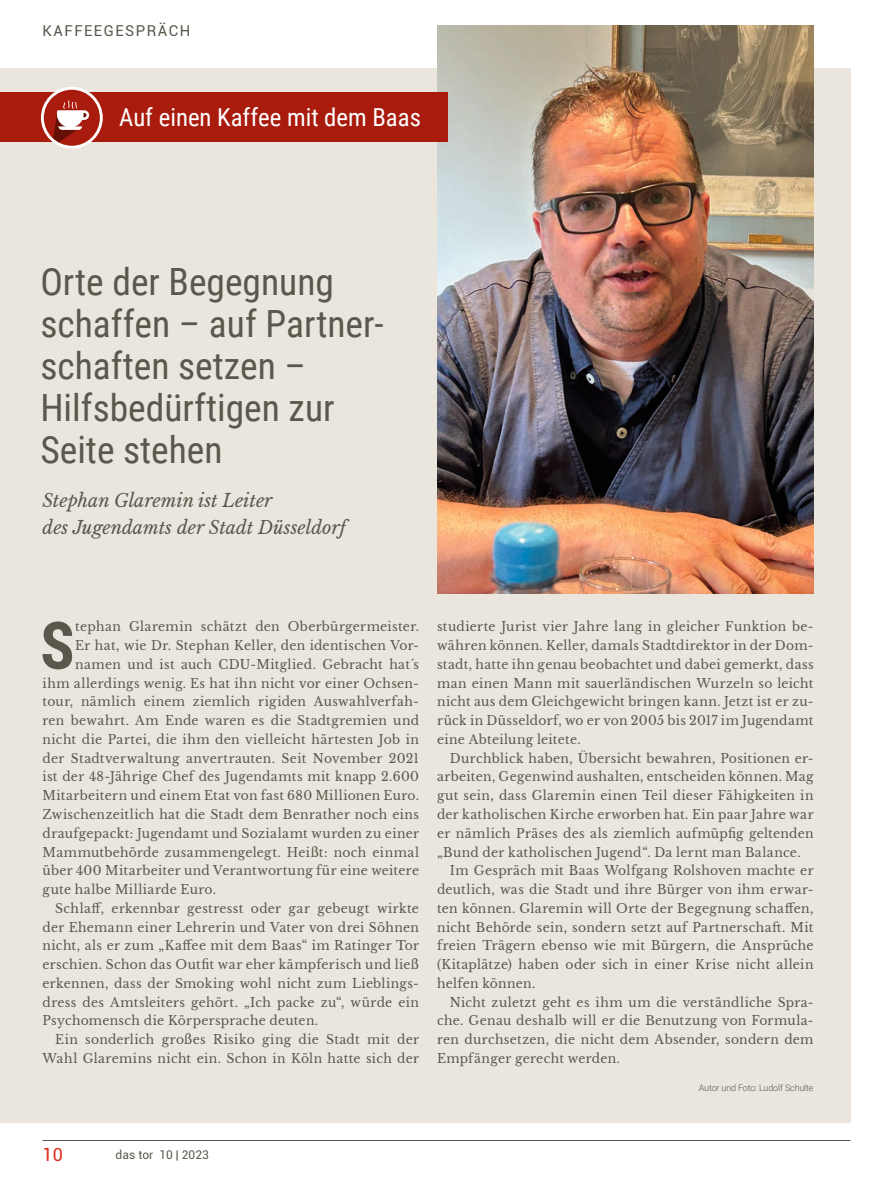
<style>
.page{position:relative;width:893px;height:1191px;background:#fff}
.page>*{position:absolute;margin:0;border:0;box-sizing:border-box;transform-origin:0 0}
.t1{font:700 65.55px "Roboto Condensed";color:#5a574c}
.t2{font:37.5px/42px "Roboto Condensed";color:#5a574c}
.t3{font:24.75px "Roboto Condensed";color:#fff}
.t4{font:italic 18px/27px "Libre Baskerville";color:#5a574c}
.t5{font:18px "Roboto";color:#dd2b1c}
.t6{font:15px "Roboto";letter-spacing:.1em;color:#5a574c}
.t7{font:12.75px "Libre Baskerville";letter-spacing:.025em;color:#5a574c}
.t8{font:12px "Roboto";color:#5a574c}
.t9{font:300 9px "Roboto";letter-spacing:-.015em;color:#5a574c}
</style>
<div class="page">
<hr style="left:43px;top:1140px;width:807px;height:1px;background:#5a574c">
<div style="left:0;top:68px;width:850px;height:1055px;background:#eae6dd"></div>
<img style="left:437px;top:26px;width:377px;height:567px">
<div style="left:0;top:92px;width:447px;height:50px;background:#a91b0d"></div>
<svg style="left:41px;top:87px;width:62px;height:62px"></svg>
<p class="t6" style="left:43px;top:20px;width:149px">KAFFEEGESPRÄCH</p>
<p class="t3" style="left:119px;top:100px;width:303px">Auf einen Kaffee mit dem Baas</p>
<p class="t2" style="left:40px;top:259px;width:345px">Orte der Begegnung schaffen – auf Partner&shy;schaften setzen –<br>Hilfsbedürftigen zur<br>Seite stehen</p>
<p class="t4" style="left:43px;top:487px;width:305px">Stephan Glaremin ist Leiter<br>des Jugendamts der Stadt Düsseldorf</p>
<p class="t1" style="left:40px;top:599px;width:36px">S</p>
<p class="t7" style="left:75px;top:619px;width:345px">tephan Glaremin schätzt den Oberbürgermeister.</p>
<p class="t7" style="left:75px;top:637px;width:345px">Er hat, wie Dr. Stephan Keller, den identischen Vor-</p>
<p class="t7" style="left:75px;top:656px;width:345px">namen und ist auch CDU-Mitglied. Gebracht hat´s</p>
<p class="t7" style="left:43px;top:675px;width:378px">ihm allerdings wenig. Es hat ihn nicht vor einer Ochsen-</p>
<p class="t7" style="left:43px;top:694px;width:378px">tour, nämlich einem ziemlich rigiden Auswahlverfah-</p>
<p class="t7" style="left:43px;top:712px;width:378px">ren bewahrt. Am Ende waren es die Stadtgremien und</p>
<p class="t7" style="left:43px;top:731px;width:378px">nicht die Partei, die ihm den vielleicht härtesten Job in</p>
<p class="t7" style="left:43px;top:750px;width:378px">der Stadtverwaltung anvertrauten. Seit November 2021</p>
<p class="t7" style="left:43px;top:769px;width:378px">ist der 48-Jährige Chef des Jugendamts mit knapp 2.600</p>
<p class="t7" style="left:43px;top:788px;width:378px">Mitarbeitern und einem Etat von fast 680 Millionen Euro.</p>
<p class="t7" style="left:43px;top:806px;width:378px">Zwischenzeitlich hat die Stadt dem Benrather noch eins</p>
<p class="t7" style="left:43px;top:825px;width:378px">draufgepackt: Jugendamt und Sozialamt wurden zu einer</p>
<p class="t7" style="left:43px;top:844px;width:378px">Mammutbehörde zusammengelegt. Heißt: noch einmal</p>
<p class="t7" style="left:43px;top:863px;width:378px">über 400 Mitarbeiter und Verantwortung für eine weitere</p>
<p class="t7" style="left:43px;top:881px;width:175px">gute halbe Milliarde Euro.</p>
<p class="t7" style="left:55px;top:900px;width:365px">Schlaff, erkennbar gestresst oder gar gebeugt wirkte</p>
<p class="t7" style="left:43px;top:919px;width:378px">der Ehemann einer Lehrerin und Vater von drei Söhnen</p>
<p class="t7" style="left:43px;top:938px;width:378px">nicht, als er zum „Kaffee mit dem Baas“ im Ratinger Tor</p>
<p class="t7" style="left:43px;top:956px;width:378px">erschien. Schon das Outfit war eher kämpferisch und ließ</p>
<p class="t7" style="left:43px;top:975px;width:378px">erkennen, dass der Smoking wohl nicht zum Lieblings-</p>
<p class="t7" style="left:43px;top:994px;width:378px">dress des Amtsleiters gehört. „Ich packe zu“, würde ein</p>
<p class="t7" style="left:43px;top:1013px;width:277px">Psychomensch die Körpersprache deuten.</p>
<p class="t7" style="left:55px;top:1031px;width:365px">Ein sonderlich großes Risiko ging die Stadt mit der</p>
<p class="t7" style="left:43px;top:1050px;width:378px">Wahl Glaremins nicht ein. Schon in Köln hatte sich der</p>
<p class="t7" style="left:437px;top:619px;width:378px">studierte Jurist vier Jahre lang in gleicher Funktion be-</p>
<p class="t7" style="left:437px;top:637px;width:378px">währen können. Keller, damals Stadtdirektor in der Dom-</p>
<p class="t7" style="left:437px;top:656px;width:378px">stadt, hatte ihn genau beobachtet und dabei gemerkt, dass</p>
<p class="t7" style="left:437px;top:675px;width:378px">man einen Mann mit sauerländischen Wurzeln so leicht</p>
<p class="t7" style="left:437px;top:694px;width:378px">nicht aus dem Gleichgewicht bringen kann. Jetzt ist er zu-</p>
<p class="t7" style="left:437px;top:712px;width:378px">rück in Düsseldorf, wo er von 2005 bis 2017 im Jugendamt</p>
<p class="t7" style="left:437px;top:731px;width:145px">eine Abteilung leitete.</p>
<p class="t7" style="left:450px;top:750px;width:365px">Durchblick haben, Übersicht bewahren, Positionen er-</p>
<p class="t7" style="left:437px;top:769px;width:378px">arbeiten, Gegenwind aushalten, entscheiden können. Mag</p>
<p class="t7" style="left:437px;top:788px;width:378px">gut sein, dass Glaremin einen Teil dieser Fähigkeiten in</p>
<p class="t7" style="left:437px;top:806px;width:378px">der katholischen Kirche erworben hat. Ein paar Jahre war</p>
<p class="t7" style="left:437px;top:825px;width:378px">er nämlich Präses des als ziemlich aufmüpfig geltenden</p>
<p class="t7" style="left:437px;top:844px;width:365px">„Bund der katholischen Jugend“. Da lernt man Balance.</p>
<p class="t7" style="left:450px;top:863px;width:365px">Im Gespräch mit Baas Wolfgang Rolshoven machte er</p>
<p class="t7" style="left:437px;top:881px;width:378px">deutlich, was die Stadt und ihre Bürger von ihm erwar-</p>
<p class="t7" style="left:437px;top:900px;width:378px">ten können. Glaremin will Orte der Begegnung schaffen,</p>
<p class="t7" style="left:437px;top:919px;width:378px">nicht Behörde sein, sondern setzt auf Partnerschaft. Mit</p>
<p class="t7" style="left:437px;top:938px;width:378px">freien Trägern ebenso wie mit Bürgern, die Ansprüche</p>
<p class="t7" style="left:437px;top:956px;width:378px">(Kitaplätze) haben oder sich in einer Krise nicht allein</p>
<p class="t7" style="left:437px;top:975px;width:100px">helfen können.</p>
<p class="t7" style="left:450px;top:994px;width:365px">Nicht zuletzt geht es ihm um die verständliche Spra-</p>
<p class="t7" style="left:437px;top:1013px;width:378px">che. Genau deshalb will er die Benutzung von Formula-</p>
<p class="t7" style="left:437px;top:1032px;width:378px">ren durchsetzen, die nicht dem Absender, sondern dem</p>
<p class="t7" style="left:437px;top:1050px;width:184px">Empfänger gerecht werden.</p>
<p class="t9" style="left:699px;top:1081px;width:116px">Autor und Foto: Ludolf Schulte</p>
<p class="t5" style="left:43px;top:1141px;width:22px">10</p>
<p class="t8" style="left:116px;top:1146px;width:95px">das tor 10 | 2023</p>
</div>
